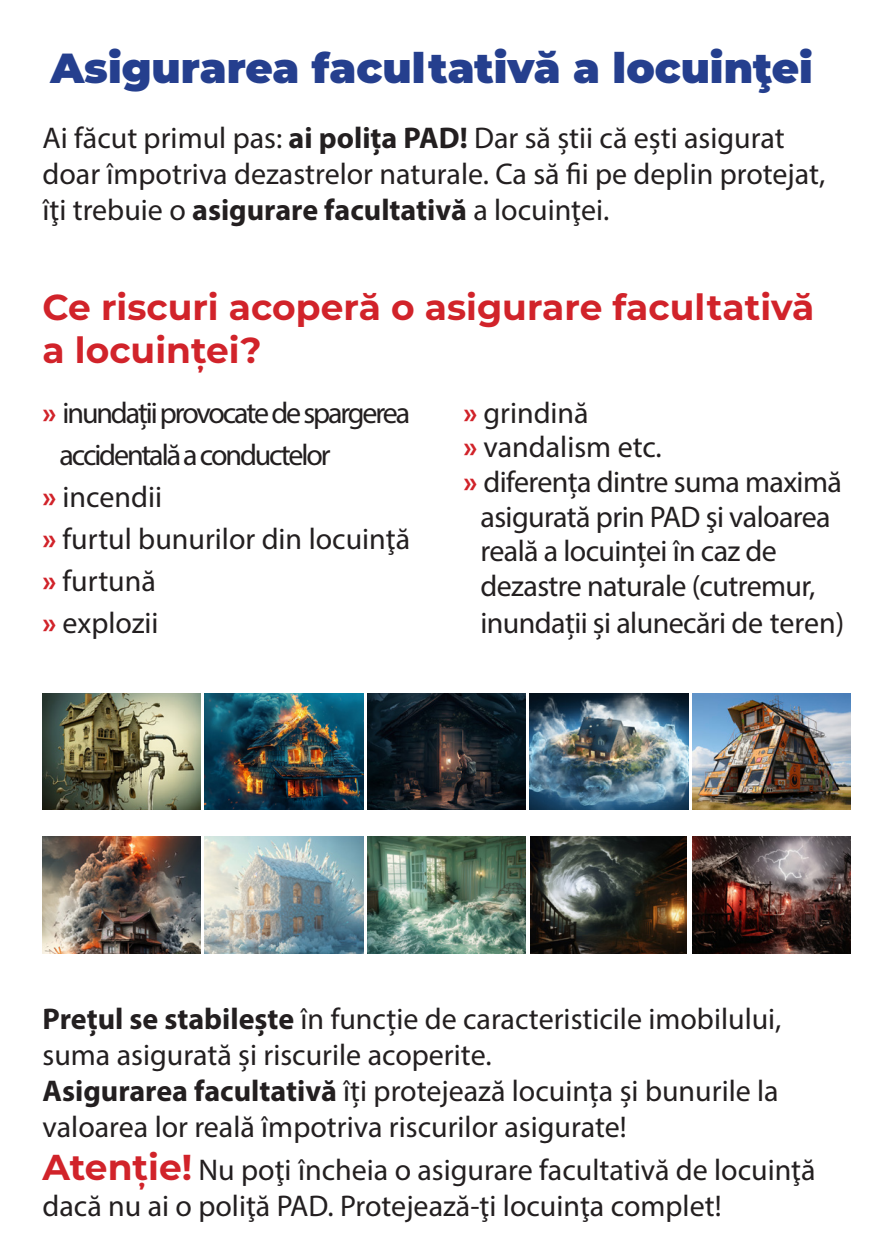
<style>
.page{position:relative;width:893px;height:1259px;background:#fff}
.page>*{position:absolute;margin:0;border:0;box-sizing:border-box;transform-origin:0 0}
.t1{font:900 42px "Montserrat";color:#253f8e}
.t2{font:700 36px/43.2px "Montserrat";color:#d1232a}
.t3{font:30px/36px "Myriad Pro";color:#231f20}
.t4{font:30px/34.5px "Myriad Pro";letter-spacing:-.02em;color:#231f20}
.t5{font:30px "Myriad Pro";letter-spacing:-.07em;color:#231f20}
.s1{font-weight:700}
.s2{font-weight:700;color:#d1232a}
.s3{font-family:"Montserrat";font-weight:700;font-size:36px;color:#d1232a}
</style>
<div class="page">
<img style="left:43px;top:693px;width:158px;height:117px">
<img style="left:43px;top:836px;width:158px;height:117px">
<img style="left:205px;top:693px;width:158px;height:117px">
<img style="left:205px;top:836px;width:158px;height:117px">
<img style="left:367px;top:693px;width:159px;height:117px">
<img style="left:367px;top:836px;width:159px;height:117px">
<img style="left:530px;top:693px;width:158px;height:117px">
<img style="left:531px;top:836px;width:156px;height:117px">
<img style="left:692px;top:693px;width:158px;height:117px">
<img style="left:692px;top:836px;width:158px;height:117px">
<p class="t1" style="left:51px;top:37px;width:764px">Asigurarea facultativă a locuinţei</p>
<p class="t3" style="left:43px;top:119px;width:784px">Ai făcut primul pas: <span class="s1">ai polița PAD!</span> Dar să știi că ești asigurat doar împotriva dezastrelor naturale. Ca să fii pe deplin protejat, îţi trebuie o <span class="s1">asigurare facultativă</span> a locuinţei.</p>
<p class="t2" style="left:43px;top:284px;width:773px">Ce riscuri acoperă o asigurare facultativă a locuinței?</p>
<p class="t5" style="left:43px;top:394px;width:369px"><span class="s2">»</span> inundații provocate de spargerea</p>
<p class="t5" style="left:60px;top:436px;width:273px">accidentală a conductelor</p>
<p class="t3" style="left:43px;top:478px;width:121px"><span class="s2">»</span> incendii</p>
<p class="t3" style="left:43px;top:520px;width:369px"><span class="s2">»</span> furtul bunurilor din locuinţă</p>
<p class="t3" style="left:43px;top:563px;width:115px"><span class="s2">»</span> furtună</p>
<p class="t3" style="left:43px;top:605px;width:118px"><span class="s2">»</span> explozii</p>
<p class="t3" style="left:463px;top:394px;width:127px"><span class="s2">»</span> grindină</p>
<p class="t3" style="left:463px;top:429px;width:200px"><span class="s2">»</span> vandalism etc.</p>
<p class="t4" style="left:463px;top:464px;width:380px"><span class="s2">»</span> diferența dintre suma maximă</p>
<p class="t4" style="left:480px;top:499px;width:352px">asigurată prin PAD şi valoarea reală a locuinței în caz de dezastre naturale (cutremur,</p>
<p class="t4" style="left:480px;top:605px;width:365px">inundații și alunecări de teren)</p>
<p class="t3" style="left:43px;top:1000px;width:740px"><span class="s1">Prețul se stabilește</span> în funcție de caracteristicile imobilului, suma asigurată și riscurile acoperite.</p>
<p class="t3" style="left:43px;top:1072px;width:738px"><span class="s1">Asigurarea facultativă</span> îți protejează locuința și bunurile la valoarea lor reală împotriva riscurilor asigurate!</p>
<p class="t3" style="left:43px;top:1152px;width:775px"><span class="s3">Atenție!</span> Nu poţi încheia o asigurare facultativă de locuinţă dacă nu ai o poliţă PAD. Protejează-ţi locuinţa complet!</p>
</div>
